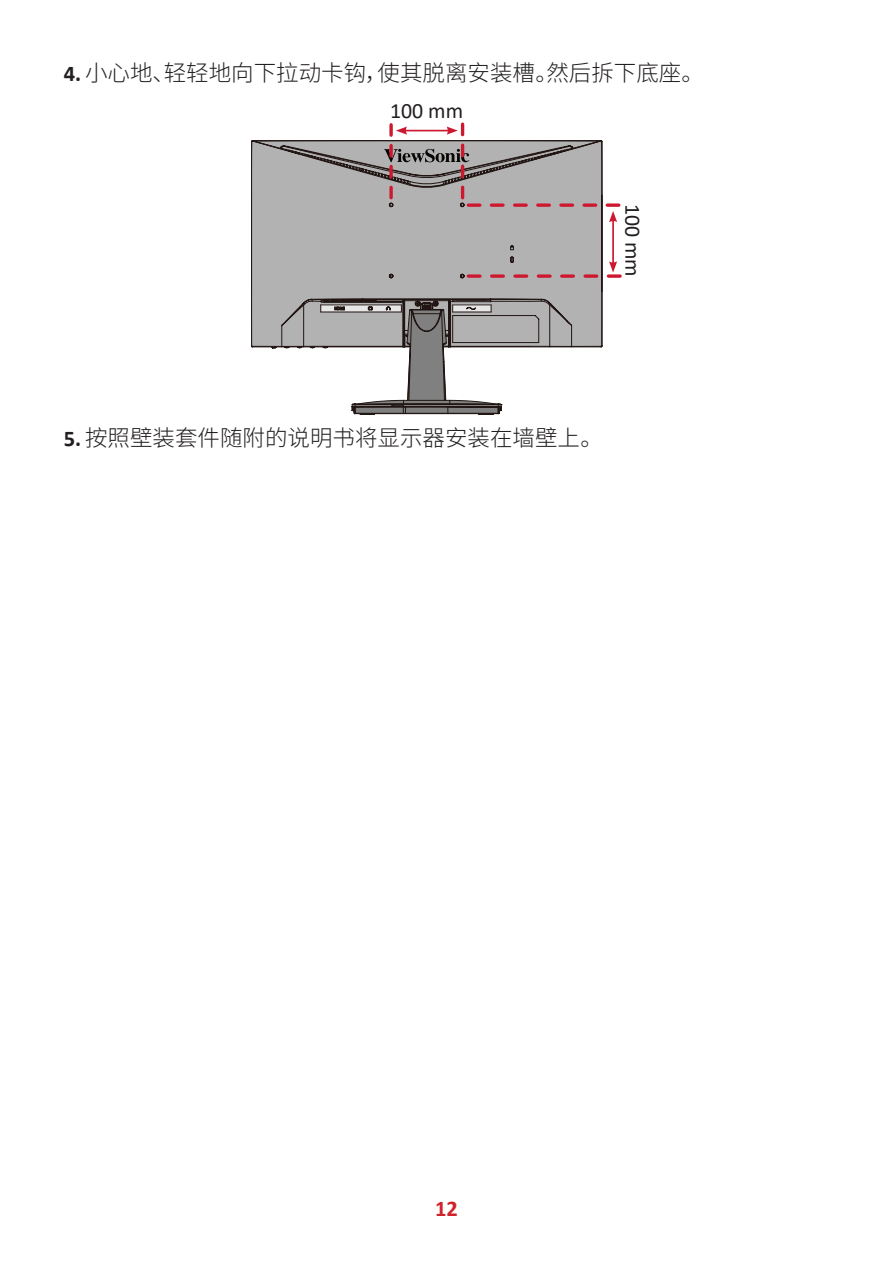
<style>
.page{position:relative;width:893px;height:1263px;background:#fff}
.page>*{position:absolute;margin:0;border:0;box-sizing:border-box;transform-origin:0 0}
.t1{font:300 22.5px "Noto Sans SC";color:#231f20}
.t2{font:700 22.5px "Calibri";color:#d1232a}
.t3{font:21.9px "Calibri";color:#231f20}
.s1{font-family:"Calibri";font-weight:700}
</style>
<div class="page">
<svg style="left:251px;top:146px;width:351px;height:269px"></svg>
<hr style="left:612px;top:219px;width:2px;height:45px;background:#ce182f">
<svg style="left:384px;top:124px;width:235px;height:98px"></svg>
<svg style="left:468px;top:261px;width:152px;height:17px;background:#b99fa3"></svg>
<p class="t1" style="left:64px;top:60px;width:642px"><span class="s1">4.</span> 小心地、轻轻地向下拉动卡钩，使其脱离安装槽。然后拆下底座。</p>
<p class="t3" style="left:390px;top:96px;width:75px">100 mm</p>
<p class="t3" style="left:648px;top:204px;width:75px;rotate:90deg">100 mm</p>
<p class="t1" style="left:64px;top:425px;width:541px"><span class="s1">5.</span> 按照壁装套件随附的说明书将显示器安装在墙壁上。</p>
<p class="t2" style="left:435px;top:1193px;width:24px">12</p>
</div>
